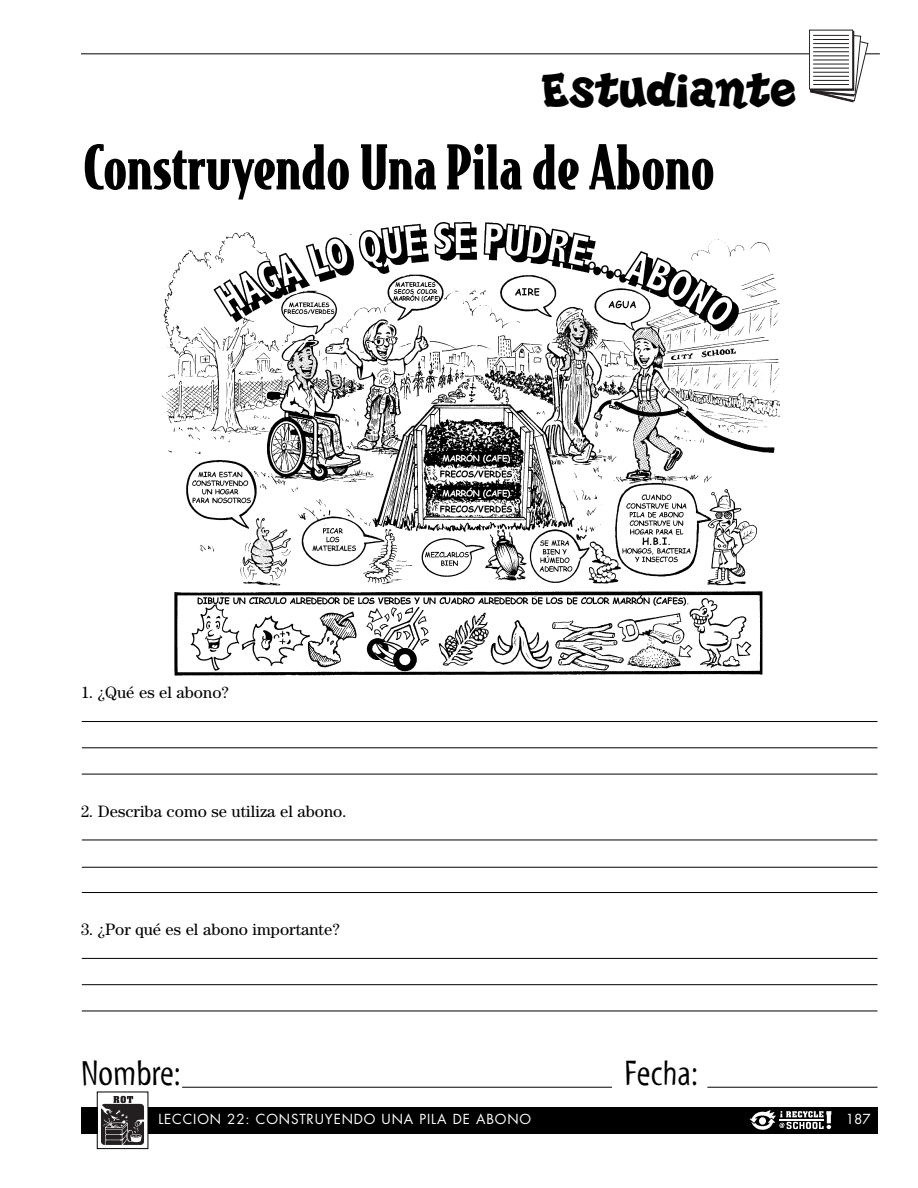
<style>
.page{position:relative;width:918px;height:1188px;background:#fff}
.page>*{position:absolute;margin:0;border:0;box-sizing:border-box;transform-origin:0 0}
.t1{font:900 58.5px "Bodega Serif";color:#000}
.t2{font:600 45px "Hip Hop";color:#000}
.t3{font:36px "Myriad Tilt";color:#000}
.t4{font:16.5px "Century";color:#000}
.t5{font:13.5px "Futura";letter-spacing:.06em;color:#fff}
</style>
<div class="page">
<div style="left:81px;top:1107px;width:797px;height:27px;background:#000"></div>
<hr style="left:81px;top:53px;width:799px;height:1px;background:#000">
<svg style="left:809px;top:30px;width:59px;height:72px"></svg>
<svg style="left:749px;top:1110px;width:82px;height:20px"></svg>
<div style="left:98px;top:1092px;width:50px;height:56px;background:#fff"></div>
<svg style="left:101px;top:1096px;width:43px;height:49px;background:#5c5959"></svg>
<div style="left:97px;top:1092px;width:51px;height:57px;border:1px solid #000"></div>
<hr style="left:182px;top:1087px;width:430px;height:1px;background:#000">
<hr style="left:707px;top:1087px;width:170px;height:1px;background:#000">
<hr style="left:82px;top:721px;width:796px;height:1px;background:#000">
<hr style="left:82px;top:747px;width:796px;height:1px;background:#000">
<hr style="left:82px;top:774px;width:796px;height:1px;background:#000">
<hr style="left:82px;top:840px;width:796px;height:1px;background:#000">
<hr style="left:82px;top:867px;width:796px;height:1px;background:#000">
<hr style="left:82px;top:892px;width:796px;height:1px;background:#000">
<hr style="left:82px;top:958px;width:796px;height:1px;background:#000">
<hr style="left:82px;top:984px;width:796px;height:1px;background:#000">
<hr style="left:82px;top:1011px;width:796px;height:1px;background:#000">
<img style="left:161px;top:222px;width:619px;height:454px">
<h2 class="t2" style="left:541px;top:71px;width:256px">Estudiante</h2>
<h1 class="t1" style="left:83px;top:140px;width:634px">Construyendo Una Pila de Abono</h1>
<p class="t4" style="left:81px;top:687px;width:149px">1. ¿Qué es el abono?</p>
<p class="t4" style="left:81px;top:805px;width:267px">2. Describa como se utiliza el abono.</p>
<p class="t4" style="left:81px;top:924px;width:260px">3. ¿Por qué es el abono importante?</p>
<h3 class="t3" style="left:81px;top:1060px;width:101px">Nombre:</h3>
<h3 class="t3" style="left:625px;top:1060px;width:75px">Fecha:</h3>
<p class="t5" style="left:158px;top:1113px;width:374px">LECCION 22: CONSTRUYENDO UNA PILA DE ABONO</p>
<p class="t5" style="left:846px;top:1113px;width:26px">187</p>
</div>
